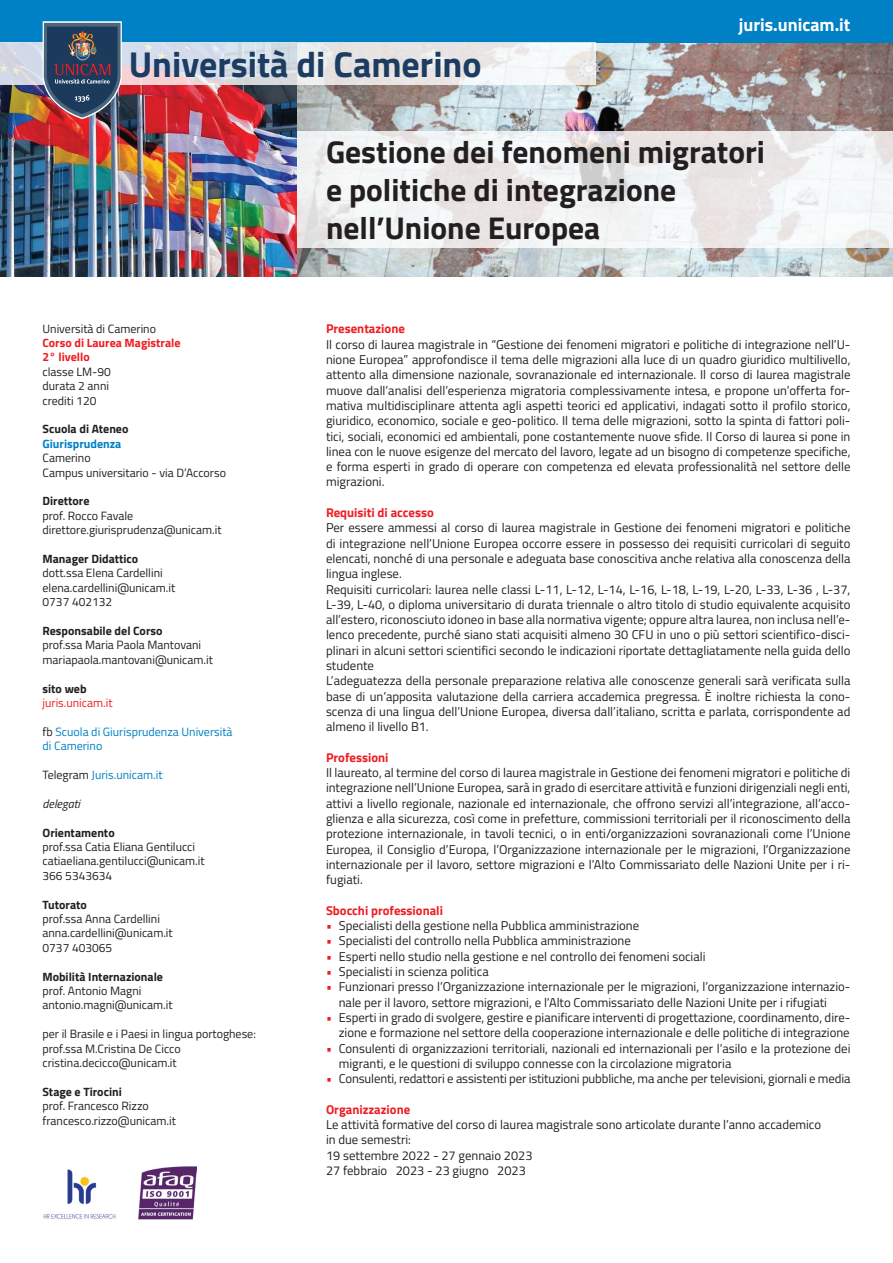
<style>
.page{position:relative;width:893px;height:1263px;background:#fff}
.page>*{position:absolute;margin:0;border:0;box-sizing:border-box;transform-origin:0 0}
.t1{font:700 36px "Titillium Web";color:#1d3c62}
.t2{font:700 31.5px "Titillium Web";color:#231f20}
.t3{font:700 18px "Titillium Web";color:#fff}
.t4{font:12.75px/15.3px "Titillium Web";color:#231f20;text-align:justify}
.t5{font:700 12.75px "Titillium Web";color:#ee1d23}
.t6{font:12px "Titillium Web";color:#231f20}
.t7{font:700 12px "Titillium Web";color:#231f20}
.t8{font:12px "Titillium Web";color:#0080c5}
.t9{font:700 12px "Titillium Web";color:#ee1d23}
.t10{font:12px "Titillium Web";color:#ee1d23}
.t11{font:700 12px "Titillium Web";color:#0080c5}
.t12{font:italic 12px "Titillium Web";color:#231f20}
.s1{color:#231f20}
.s2{color:#ee1d23}
</style>
<div class="page">
<img style="left:0;top:43px;width:893px;height:233px">
<svg style="left:298px;top:131px;width:595px;height:117px;fill:#eff1f2"></svg>
<div style="left:0;top:0;width:893px;height:43px;background:#0080c5"></div>
<svg style="left:0;top:43px;width:595px;height:42px"></svg>
<img style="left:43px;top:21px;width:79px;height:98px">
<img style="left:43px;top:1169px;width:73px;height:50px">
<img style="left:139px;top:1166px;width:57px;height:54px">
<p class="t1" style="left:129px;top:37px;width:354px">Università di Camerino</p>
<p class="t3" style="left:739px;top:11px;width:113px">juris.unicam.it</p>
<p class="t6" style="left:43px;top:320px;width:115px">Università di Camerino</p>
<p class="t9" style="left:43px;top:334px;width:139px">Corso di Laurea Magistrale</p>
<p class="t9" style="left:43px;top:348px;width:49px">2° livello</p>
<p class="t6" style="left:43px;top:363px;width:70px">classe LM-90</p>
<p class="t6" style="left:43px;top:377px;width:68px">durata 2 anni</p>
<p class="t6" style="left:43px;top:392px;width:55px">crediti 120</p>
<p class="t7" style="left:43px;top:420px;width:87px">Scuola di Ateneo</p>
<p class="t11" style="left:43px;top:434px;width:80px">Giurisprudenza</p>
<p class="t6" style="left:43px;top:449px;width:50px">Camerino</p>
<p class="t6" style="left:43px;top:464px;width:185px">Campus universitario - via D’Accorso</p>
<p class="t7" style="left:43px;top:492px;width:49px">Direttore</p>
<p class="t6" style="left:43px;top:507px;width:92px">prof. Rocco Favale</p>
<p class="t6" style="left:43px;top:521px;width:181px">direttore.giurisprudenza@unicam.it</p>
<p class="t7" style="left:43px;top:550px;width:97px">Manager Didattico</p>
<p class="t6" style="left:43px;top:564px;width:122px">dott.ssa Elena Cardellini</p>
<p class="t6" style="left:43px;top:579px;width:134px">elena.cardellini@unicam.it</p>
<p class="t6" style="left:43px;top:593px;width:71px">0737 402132</p>
<p class="t7" style="left:43px;top:622px;width:121px">Responsabile del Corso</p>
<p class="t6" style="left:43px;top:636px;width:160px">prof.ssa Maria Paola Mantovani</p>
<p class="t6" style="left:43px;top:651px;width:172px">mariapaola.mantovani@unicam.it</p>
<p class="t7" style="left:43px;top:679px;width:46px">sito web</p>
<p class="t10" style="left:43px;top:694px;width:72px">juris.unicam.it</p>
<p class="t8" style="left:43px;top:723px;width:192px"><span class="s1">fb</span> Scuola di Giurisprudenza Università</p>
<p class="t8" style="left:43px;top:737px;width:61px">di Camerino</p>
<p class="t8" style="left:43px;top:766px;width:122px"><span class="s1">Telegram</span> Juris.unicam.it</p>
<p class="t12" style="left:43px;top:795px;width:39px">delegati</p>
<p class="t7" style="left:43px;top:823px;width:74px">Orientamento</p>
<p class="t6" style="left:43px;top:838px;width:154px">prof.ssa Catia Eliana Gentilucci</p>
<p class="t6" style="left:43px;top:852px;width:164px">catiaeliana.gentilucci@unicam.it</p>
<p class="t6" style="left:43px;top:867px;width:71px">366 5343634</p>
<p class="t7" style="left:43px;top:895px;width:46px">Tutorato</p>
<p class="t6" style="left:43px;top:910px;width:119px">prof.ssa Anna Cardellini</p>
<p class="t6" style="left:43px;top:924px;width:132px">anna.cardellini@unicam.it</p>
<p class="t6" style="left:43px;top:939px;width:71px">0737 403065</p>
<p class="t7" style="left:43px;top:967px;width:122px">Mobilità Internazionale</p>
<p class="t6" style="left:43px;top:982px;width:100px">prof. Antonio Magni</p>
<p class="t6" style="left:43px;top:996px;width:132px">antonio.magni@unicam.it</p>
<p class="t6" style="left:43px;top:1025px;width:215px">per il Brasile e i Paesi in lingua portoghese:</p>
<p class="t6" style="left:43px;top:1040px;width:140px">prof.ssa M.Cristina De Cicco</p>
<p class="t6" style="left:43px;top:1054px;width:136px">cristina.decicco@unicam.it</p>
<p class="t7" style="left:43px;top:1082px;width:81px">Stage e Tirocini</p>
<p class="t6" style="left:43px;top:1097px;width:108px">prof. Francesco Rizzo</p>
<p class="t6" style="left:43px;top:1112px;width:135px">francesco.rizzo@unicam.it</p>
<p class="t2" style="left:326px;top:128px;width:440px">Gestione dei fenomeni migratori</p>
<p class="t2" style="left:326px;top:166px;width:352px">e politiche di integrazione</p>
<p class="t2" style="left:326px;top:204px;width:276px">nell’Unione Europea</p>
<p class="t5" style="left:326px;top:319px;width:80px">Presentazione</p>
<p class="t4" style="left:326px;top:336px;width:526px">Il corso di laurea magistrale in “Gestione dei fenomeni migratori e politiche di integrazione nell’U&shy;nione Europea” approfondisce il tema delle migrazioni alla luce di un quadro giuridico multilivello, attento alla dimensione nazionale, sovranazionale ed internazionale. Il corso di laurea magistrale muove dall’analisi dell’esperienza migratoria complessivamente intesa, e propone un’offerta for&shy;mativa multidisciplinare attenta agli aspetti teorici ed applicativi, indagati sotto il profilo storico, giuridico, economico, sociale e geo-politico. Il tema delle migrazioni, sotto la spinta di fattori poli&shy;tici, sociali, economici ed ambientali, pone costantemente nuove sfide. Il Corso di laurea si pone in linea con le nuove esigenze del mercato del lavoro, legate ad un bisogno di competenze specifiche, e forma esperti in grado di operare con competenza ed elevata professionalità nel settore delle migrazioni.</p>
<p class="t5" style="left:326px;top:503px;width:109px">Requisiti di accesso</p>
<p class="t4" style="left:326px;top:520px;width:526px">Per essere ammessi al corso di laurea magistrale in Gestione dei fenomeni migratori e politiche di integrazione nell’Unione Europea occorre essere in possesso dei requisiti curricolari di seguito elencati, nonché di una personale e adeguata base conoscitiva anche relativa alla conoscenza della lingua inglese.</p>
<p class="t4" style="left:326px;top:581px;width:526px">Requisiti curricolari: laurea nelle classi L-11, L-12, L-14, L-16, L-18, L-19, L-20, L-33, L-36 , L-37, L-39, L-40, o diploma universitario di durata triennale o altro titolo di studio equivalente acquisito all’estero, riconosciuto idoneo in base alla normativa vigente; oppure altra laurea, non inclusa nell’e&shy;lenco precedente, purché siano stati acquisiti almeno 30 CFU in uno o più settori scientifico-disci&shy;plinari in alcuni settori scientifici secondo le indicazioni riportate dettagliatamente nella guida dello studente</p>
<p class="t4" style="left:326px;top:673px;width:526px">L’adeguatezza della personale preparazione relativa alle conoscenze generali sarà verificata sulla base di un’apposita valutazione della carriera accademica pregressa. È inoltre richiesta la cono&shy;scenza di una lingua dell’Unione Europea, diversa dall’italiano, scritta e parlata, corrispondente ad almeno il livello B1.</p>
<p class="t5" style="left:326px;top:748px;width:64px">Professioni</p>
<p class="t4" style="left:326px;top:764px;width:526px">Il laureato, al termine del corso di laurea magistrale in Gestione dei fenomeni migratori e politiche di integrazione nell’Unione Europea, sarà in grado di esercitare attività e funzioni dirigenziali negli enti, attivi a livello regionale, nazionale ed internazionale, che offrono servizi all’integrazione, all’acco&shy;glienza e alla sicurezza, così come in prefetture, commissioni territoriali per il riconoscimento della protezione internazionale, in tavoli tecnici, o in enti/organizzazioni sovranazionali come l’Unione Europea, il Consiglio d’Europa, l’Organizzazione internazionale per le migrazioni, l’Organizzazione internazionale per il lavoro, settore migrazioni e l’Alto Commissariato delle Nazioni Unite per i ri&shy;fugiati.</p>
<p class="t5" style="left:326px;top:901px;width:118px">Sbocchi professionali</p>
<p class="t4" style="left:326px;top:917px;width:315px"><span class="s2">•</span> Specialisti della gestione nella Pubblica amministrazione</p>
<p class="t4" style="left:326px;top:933px;width:306px"><span class="s2">•</span> Specialisti del controllo nella Pubblica amministrazione</p>
<p class="t4" style="left:326px;top:948px;width:381px"><span class="s2">•</span> Esperti nello studio nella gestione e nel controllo dei fenomeni sociali</p>
<p class="t4" style="left:326px;top:963px;width:164px"><span class="s2">•</span> Specialisti in scienza politica</p>
<p class="t4" style="left:339px;top:979px;width:513px;text-indent:-13px"><span class="s2">•</span> Funzionari presso l’Organizzazione internazionale per le migrazioni, l’organizzazione internazio&shy;nale per il lavoro, settore migrazioni, e l’Alto Commissariato delle Nazioni Unite per i rifugiati</p>
<p class="t4" style="left:326px;top:1009px;width:526px;text-align:right"><span class="s2">•</span> Esperti in grado di svolgere, gestire e pianificare interventi di progettazione, coordinamento, dire&shy;zione e formazione nel settore della cooperazione internazionale e delle politiche di integrazione</p>
<p class="t4" style="left:339px;top:1040px;width:513px;text-indent:-13px"><span class="s2">•</span> Consulenti di organizzazioni territoriali, nazionali ed internazionali per l’asilo e la protezione dei migranti, e le questioni di sviluppo connesse con la circolazione migratoria</p>
<p class="t4" style="left:326px;top:1070px;width:526px"><span class="s2">•</span> Consulenti, redattori e assistenti per istituzioni pubbliche, ma anche per televisioni, giornali e media</p>
<p class="t5" style="left:326px;top:1099px;width:86px">Organizzazione</p>
<p class="t4" style="left:326px;top:1116px;width:497px">Le attività formative del corso di laurea magistrale sono articolate durante l’anno accademico</p>
<p class="t4" style="left:326px;top:1132px;width:87px">in due semestri:</p>
<p class="t4" style="left:326px;top:1147px;width:208px">19 settembre 2022 - 27 gennaio 2023</p>
<p class="t4" style="left:326px;top:1162px;width:201px">27 febbraio 2023 - 23 giugno 2023</p>
</div>
